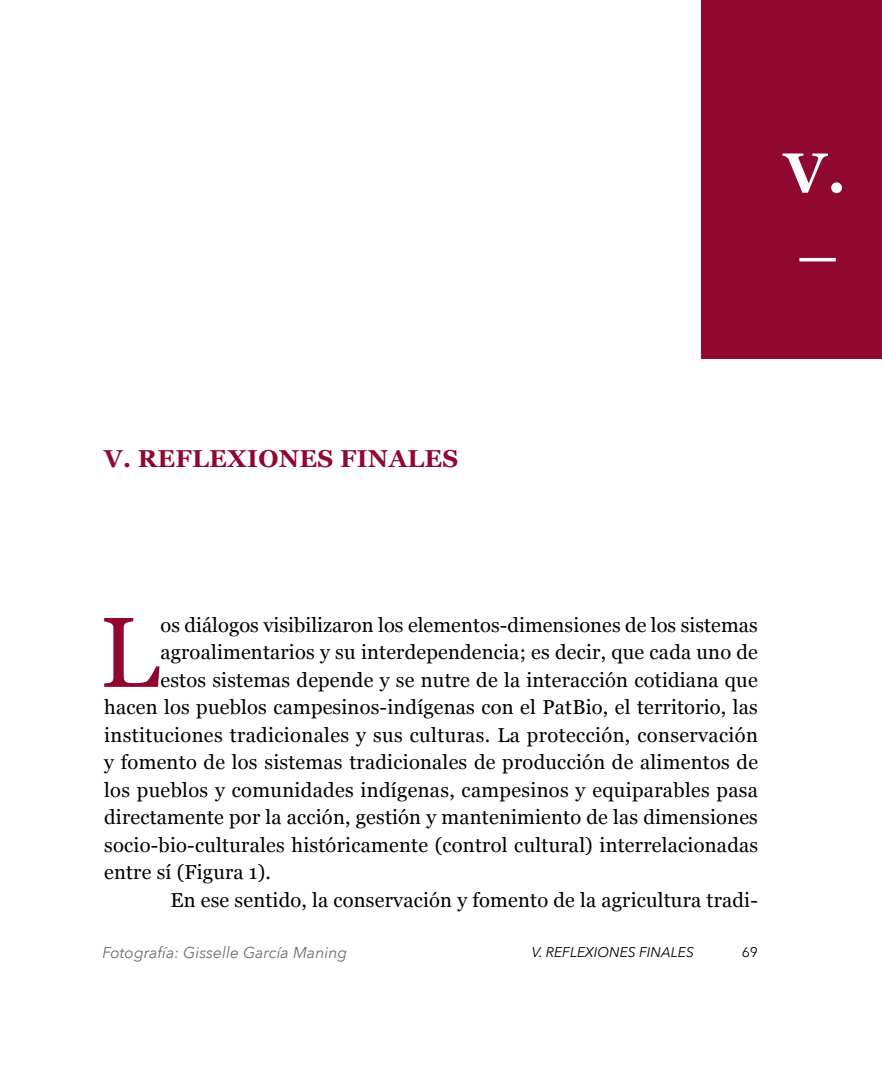
<style>
.page{position:relative;width:882px;height:1071px;background:#fff}
.page>*{position:absolute;margin:0;border:0;box-sizing:border-box;transform-origin:0 0}
.t1{font:99.4px "Georgia";color:#900730}
.t2{font:700 56px "Georgia";color:#fff}
.t3{font:700 24.5px "Georgia";letter-spacing:.01em;color:#900730}
.t4{font:20.12px "Georgia";letter-spacing:.01em;color:#000}
.t5{font:italic 15.75px "Avenir Next";color:#706f6f}
.t6{font:italic 14px "Avenir Next";color:#000}
.t7{font:14px "Avenir Next";color:#000}
</style>
<div class="page">
<div style="left:702px;top:0;width:180px;height:359px;background:#900730"></div>
<hr style="left:799px;top:258px;width:37px;height:3px;background:#fff">
<h2 class="t2" style="left:784px;top:131px;width:63px">V.</h2>
<p class="t3" style="left:104px;top:440px;width:356px">V. REFLEXIONES FINALES</p>
<h1 class="t1" style="left:99px;top:580px;width:62px">L</h1>
<p class="t4" style="left:160px;top:610px;width:599px">os diálogos visibilizaron los elementos-dimensiones de los sistemas</p>
<p class="t4" style="left:160px;top:638px;width:599px">agroalimentarios y su interdependencia; es decir, que cada uno de</p>
<p class="t4" style="left:160px;top:665px;width:599px">estos sistemas depende y se nutre de la interacción cotidiana que</p>
<p class="t4" style="left:104px;top:693px;width:655px">hacen los pueblos campesinos-indígenas con el PatBio, el territorio, las</p>
<p class="t4" style="left:104px;top:720px;width:655px">instituciones tradicionales y sus culturas. La protección, conservación</p>
<p class="t4" style="left:104px;top:748px;width:655px">y fomento de los sistemas tradicionales de producción de alimentos de</p>
<p class="t4" style="left:104px;top:775px;width:655px">los pueblos y comunidades indígenas, campesinos y equiparables pasa</p>
<p class="t4" style="left:104px;top:803px;width:655px">directamente por la acción, gestión y mantenimiento de las dimensiones</p>
<p class="t4" style="left:104px;top:830px;width:656px">socio-bio-culturales históricamente (control cultural) interrelacionadas</p>
<p class="t4" style="left:104px;top:858px;width:168px">entre sí (Figura 1).</p>
<p class="t4" style="left:170px;top:885px;width:589px">En ese sentido, la conservación y fomento de la agricultura tradi-</p>
<p class="t5" style="left:103px;top:939px;width:246px">Fotografía: Gisselle García Maning</p>
<p class="t6" style="left:532px;top:940px;width:164px">V. REFLEXIONES FINALES</p>
<p class="t7" style="left:742px;top:940px;width:18px">69</p>
</div>
